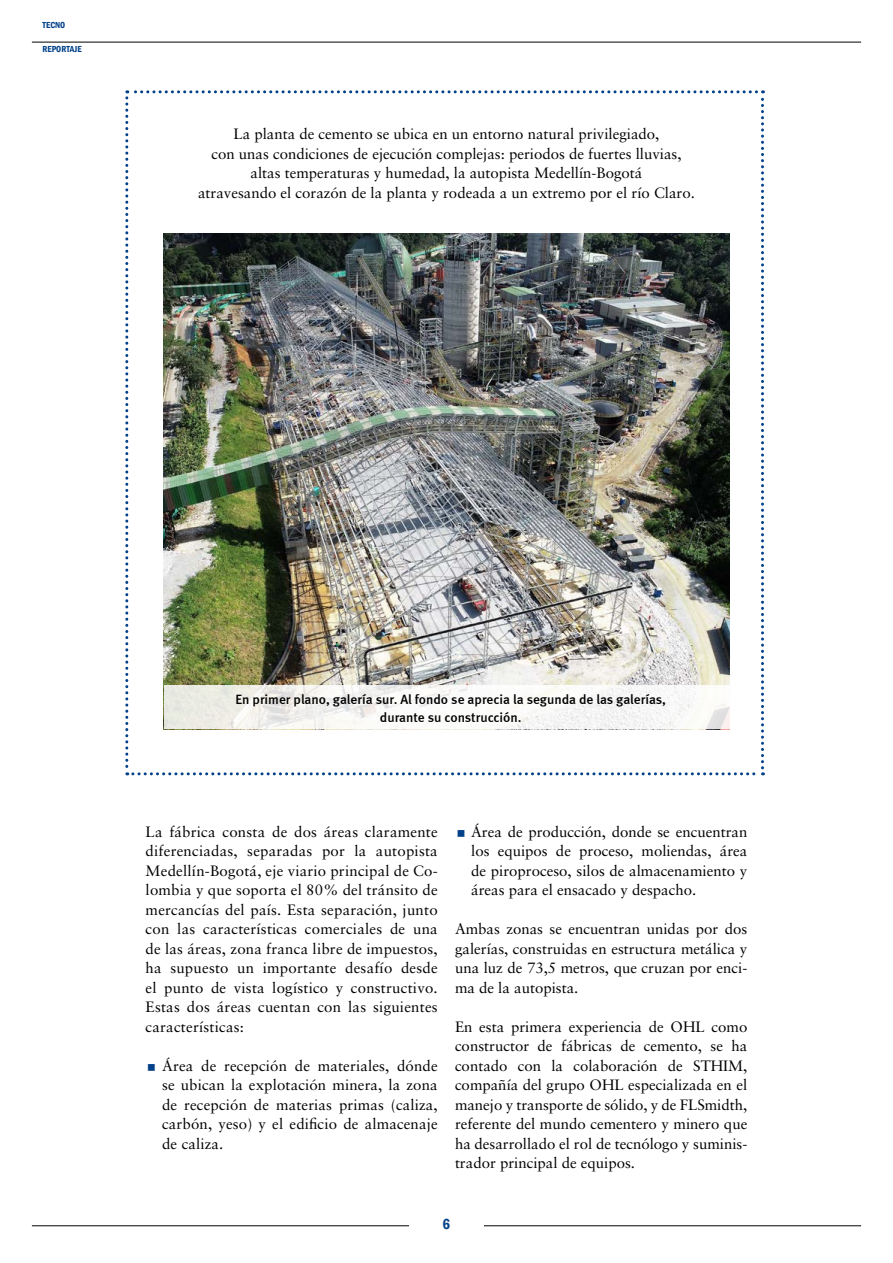
<style>
.page{position:relative;width:893px;height:1263px;background:#fff}
.page>*{position:absolute;margin:0;border:0;box-sizing:border-box;transform-origin:0 0}
.t1{font:15px/19.5px "Sabon";color:#000;text-align:justify}
.t2{font:600 condensed 15px "Franklin Gothic";color:#024189}
.t3{font:500 13.5px/18px "Meta";color:#000;text-align:center}
.t4{font:600 condensed 9px "Franklin Gothic";color:#024189}
</style>
<div class="page">
<hr style="left:32px;top:42px;width:829px;height:1px;background:#000">
<hr style="left:32px;top:1225px;width:829px;height:1px;background:#000">
<div style="left:409px;top:1219px;width:75px;height:14px;background:#fff"></div>
<svg style="left:125px;top:90px;width:639px;height:685px"></svg>
<img style="left:164px;top:234px;width:565px;height:452px">
<svg style="left:164px;top:686px;width:565px;height:43px;fill:#f8f7f6"></svg>
<p class="t4" style="left:43px;top:19px;width:24px">TECNO</p>
<p class="t4" style="left:43px;top:43px;width:41px">REPORTAJE</p>
<p class="t1" style="left:198px;top:124px;width:498px;text-align:center">La planta de cemento se ubica en un entorno natural privilegiado,<br>con unas condiciones de ejecución complejas: periodos de fuertes lluvias, altas temperaturas y humedad, la autopista Medellín-Bogotá<br>atravesando el corazón de la planta y rodeada a un extremo por el río Claro.</p>
<p class="t3" style="left:235px;top:690px;width:432px">En primer plano, galería sur. Al fondo se aprecia la segunda de las galerías, durante su construcción.</p>
<p class="t1" style="left:146px;top:821px;width:294px">La fábrica consta de dos áreas claramente diferenciadas, separadas por la autopista Medellín-Bogotá, eje viario principal de Co&shy;lombia y que soporta el 80% del tránsito de mercancías del país. Esta separación, junto con las características comerciales de una de las áreas, zona franca libre de impuestos, ha supuesto un importante desafío desde el punto de vista logístico y constructivo.<br>Estas dos áreas cuentan con las siguientes características:</p>
<p class="t1" style="left:162px;top:1055px;width:277px">Área de recepción de materiales, dónde se ubican la explotación minera, la zona de recepción de materias primas (caliza, carbón, yeso) y el edificio de almacenaje de caliza.</p>
<p class="t1" style="left:471px;top:821px;width:278px">Área de producción, donde se encuentran los equipos de proceso, moliendas, área de piroproceso, silos de almacenamiento y áreas para el ensacado y despacho.</p>
<p class="t1" style="left:455px;top:919px;width:294px">Ambas zonas se encuentran unidas por dos galerías, construidas en estructura metálica y una luz de 73,5 metros, que cruzan por enci&shy;ma de la autopista.</p>
<p class="t1" style="left:455px;top:1016px;width:294px">En esta primera experiencia de OHL como constructor de fábricas de cemento, se ha contado con la colaboración de STHIM, compañía del grupo OHL especializada en el manejo y transporte de sólido, y de FLSmidth, referente del mundo cementero y minero que ha desarrollado el rol de tecnólogo y suminis&shy;trador principal de equipos.</p>
<p class="t2" style="left:443px;top:1214px;width:9px">6</p>
</div>
